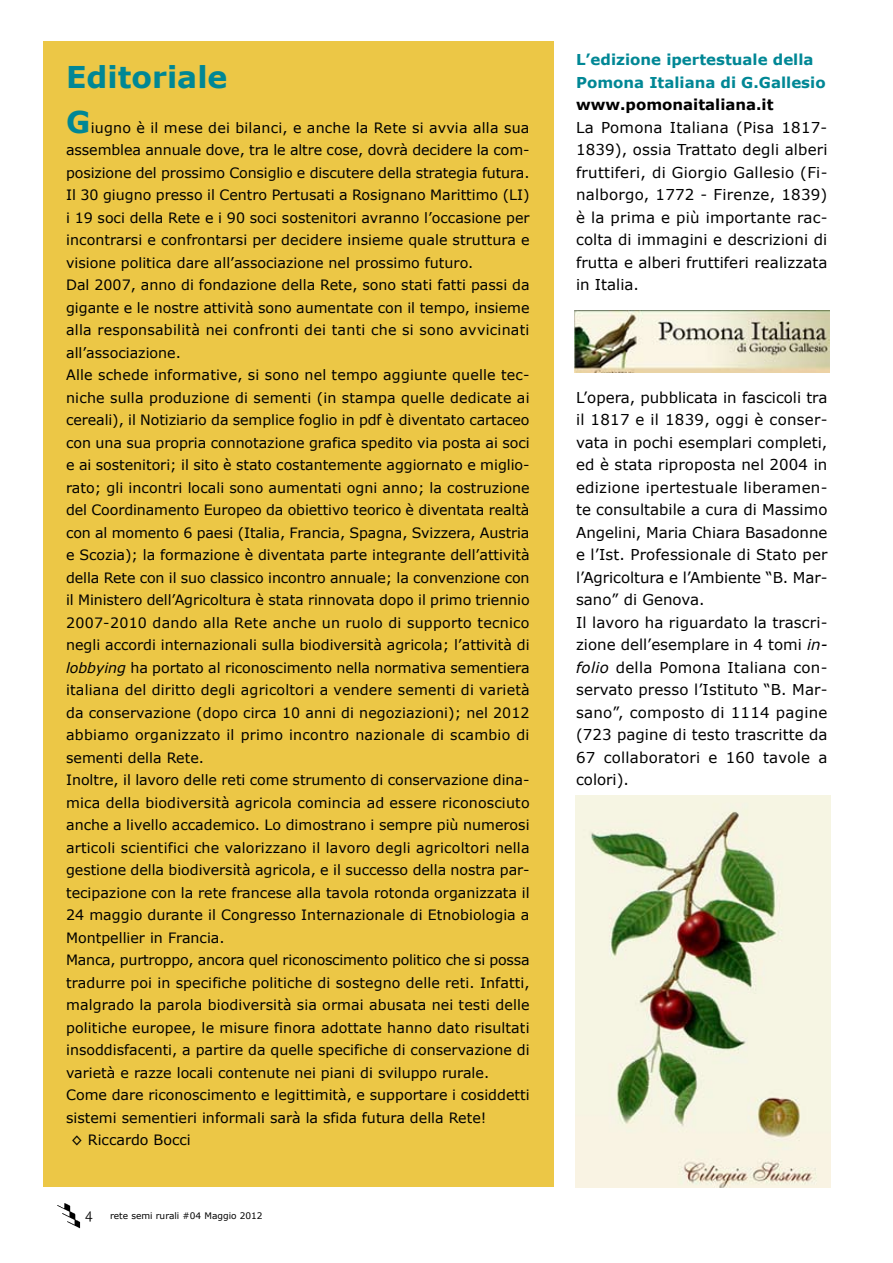
<style>
.page{position:relative;width:893px;height:1263px;background:#fff}
.page>*{position:absolute;margin:0;border:0;box-sizing:border-box;transform-origin:0 0}
.t1{font:700 30px "Verdana";color:#008795}
.t2{font:15px/22.5px "Verdana";letter-spacing:.005em;color:#000;text-align:justify}
.t3{font:700 15px/22.5px "Verdana";color:#008795}
.t4{font:700 15px "Verdana";color:#000}
.t5{font:14.25px "Verdana";color:#000}
.t6{font:9px "Verdana";color:#000}
.s1{font-weight:700;font-size:30px;color:#008795}
.s2{font-style:italic}
</style>
<div class="page">
<img style="left:57px;top:1203px;width:24px;height:26px">
<div style="left:43px;top:41px;width:510px;height:1145px;background:#ecc746"></div>
<img style="left:575px;top:311px;width:255px;height:61px">
<img style="left:575px;top:795px;width:255px;height:392px">
<h1 class="t1" style="left:66px;top:58px;width:163px">Editoriale</h1>
<p class="t5" style="left:66px;top:118px;width:465px"><span class="s1">G</span>iugno è il mese dei bilanci, e anche la Rete si avvia alla sua</p>
<p class="t5" style="left:66px;top:141px;width:465px">assemblea annuale dove, tra le altre cose, dovrà decidere la com-</p>
<p class="t5" style="left:66px;top:163px;width:465px">posizione del prossimo Consiglio e discutere della strategia futura.</p>
<p class="t5" style="left:66px;top:186px;width:465px">Il 30 giugno presso il Centro Pertusati a Rosignano Marittimo (LI)</p>
<p class="t5" style="left:66px;top:208px;width:465px">i 19 soci della Rete e i 90 soci sostenitori avranno l’occasione per</p>
<p class="t5" style="left:66px;top:231px;width:465px">incontrarsi e confrontarsi per decidere insieme quale struttura e</p>
<p class="t5" style="left:66px;top:253px;width:409px">visione politica dare all’associazione nel prossimo futuro.</p>
<p class="t5" style="left:66px;top:276px;width:465px">Dal 2007, anno di fondazione della Rete, sono stati fatti passi da</p>
<p class="t5" style="left:66px;top:298px;width:465px">gigante e le nostre attività sono aumentate con il tempo, insieme</p>
<p class="t5" style="left:66px;top:321px;width:465px">alla responsabilità nei confronti dei tanti che si sono avvicinati</p>
<p class="t5" style="left:66px;top:343px;width:116px">all’associazione.</p>
<p class="t5" style="left:66px;top:366px;width:465px">Alle schede informative, si sono nel tempo aggiunte quelle tec-</p>
<p class="t5" style="left:66px;top:388px;width:465px">niche sulla produzione di sementi (in stampa quelle dedicate ai</p>
<p class="t5" style="left:66px;top:411px;width:465px">cereali), il Notiziario da semplice foglio in pdf è diventato cartaceo</p>
<p class="t5" style="left:66px;top:433px;width:465px">con una sua propria connotazione grafica spedito via posta ai soci</p>
<p class="t5" style="left:66px;top:456px;width:465px">e ai sostenitori; il sito è stato costantemente aggiornato e miglio-</p>
<p class="t5" style="left:66px;top:478px;width:465px">rato; gli incontri locali sono aumentati ogni anno; la costruzione</p>
<p class="t5" style="left:66px;top:501px;width:465px">del Coordinamento Europeo da obiettivo teorico è diventata realtà</p>
<p class="t5" style="left:66px;top:523px;width:465px">con al momento 6 paesi (Italia, Francia, Spagna, Svizzera, Austria</p>
<p class="t5" style="left:66px;top:546px;width:465px">e Scozia); la formazione è diventata parte integrante dell’attività</p>
<p class="t5" style="left:66px;top:568px;width:465px">della Rete con il suo classico incontro annuale; la convenzione con</p>
<p class="t5" style="left:66px;top:591px;width:465px">il Ministero dell’Agricoltura è stata rinnovata dopo il primo triennio</p>
<p class="t5" style="left:66px;top:613px;width:465px">2007-2010 dando alla Rete anche un ruolo di supporto tecnico</p>
<p class="t5" style="left:66px;top:636px;width:465px">negli accordi internazionali sulla biodiversità agricola; l’attività di</p>
<p class="t5" style="left:66px;top:658px;width:465px"><span class="s2">lobbying</span> ha portato al riconoscimento nella normativa sementiera</p>
<p class="t5" style="left:66px;top:681px;width:465px">italiana del diritto degli agricoltori a vendere sementi di varietà</p>
<p class="t5" style="left:66px;top:703px;width:465px">da conservazione (dopo circa 10 anni di negoziazioni); nel 2012</p>
<p class="t5" style="left:66px;top:726px;width:465px">abbiamo organizzato il primo incontro nazionale di scambio di</p>
<p class="t5" style="left:66px;top:748px;width:139px">sementi della Rete.</p>
<p class="t5" style="left:66px;top:771px;width:465px">Inoltre, il lavoro delle reti come strumento di conservazione dina-</p>
<p class="t5" style="left:66px;top:793px;width:465px">mica della biodiversità agricola comincia ad essere riconosciuto</p>
<p class="t5" style="left:66px;top:816px;width:465px">anche a livello accademico. Lo dimostrano i sempre più numerosi</p>
<p class="t5" style="left:66px;top:838px;width:465px">articoli scientifici che valorizzano il lavoro degli agricoltori nella</p>
<p class="t5" style="left:66px;top:861px;width:465px">gestione della biodiversità agricola, e il successo della nostra par-</p>
<p class="t5" style="left:66px;top:883px;width:465px">tecipazione con la rete francese alla tavola rotonda organizzata il</p>
<p class="t5" style="left:66px;top:906px;width:465px">24 maggio durante il Congresso Internazionale di Etnobiologia a</p>
<p class="t5" style="left:66px;top:928px;width:160px">Montpellier in Francia.</p>
<p class="t5" style="left:66px;top:951px;width:465px">Manca, purtroppo, ancora quel riconoscimento politico che si possa</p>
<p class="t5" style="left:66px;top:973px;width:465px">tradurre poi in specifiche politiche di sostegno delle reti. Infatti,</p>
<p class="t5" style="left:66px;top:996px;width:465px">malgrado la parola biodiversità sia ormai abusata nei testi delle</p>
<p class="t5" style="left:66px;top:1018px;width:465px">politiche europee, le misure finora adottate hanno dato risultati</p>
<p class="t5" style="left:66px;top:1041px;width:465px">insoddisfacenti, a partire da quelle specifiche di conservazione di</p>
<p class="t5" style="left:66px;top:1063px;width:425px">varietà e razze locali contenute nei piani di sviluppo rurale.</p>
<p class="t5" style="left:66px;top:1086px;width:465px">Come dare riconoscimento e legittimità, e supportare i cosiddetti</p>
<p class="t5" style="left:66px;top:1108px;width:422px">sistemi sementieri informali sarà la sfida futura della Rete!</p>
<p class="t5" style="left:71px;top:1131px;width:121px">◊ Riccardo Bocci</p>
<p class="t6" style="left:110px;top:1210px;width:154px">rete semi rurali #04 Maggio 2012</p>
<p class="t3" style="left:576px;top:48px;width:251px">L’edizione ipertestuale della<br>Pomona Italiana di G.Gallesio</p>
<p class="t4" style="left:576px;top:95px;width:199px">www.pomonaitaliana.it</p>
<p class="t2" style="left:576px;top:115px;width:253px">La Pomona Italiana (Pisa 1817- 1839), ossia Trattato degli alberi fruttiferi, di Giorgio Gallesio (Fi&shy;nalborgo, 1772 - Firenze, 1839) è la prima e più importante rac&shy;colta di immagini e descrizioni di frutta e alberi fruttiferi realizzata in Italia.</p>
<p class="t2" style="left:576px;top:385px;width:253px;text-align:left">L’opera, pubblicata in fascicoli tra il 1817 e il 1839, oggi è conser&shy;vata in pochi esemplari completi, ed è stata riproposta nel 2004 in edizione ipertestuale liberamen&shy;te consultabile a cura di Massimo<br>Angelini, Maria Chiara Basadonne e l’Ist. Professionale di Stato per l’Agricoltura e l’Ambiente “B. Mar&shy;sano” di Genova.<br>Il lavoro ha riguardato la trascri&shy;zione dell’esemplare in 4 tomi <span class="s2">in&shy;folio</span> della Pomona Italiana con&shy;servato presso l’Istituto “B. Mar&shy;sano”, composto di 1114 pagine (723 pagine di testo trascritte da<br>67 collaboratori e 160 tavole a colori).</p>
</div>
